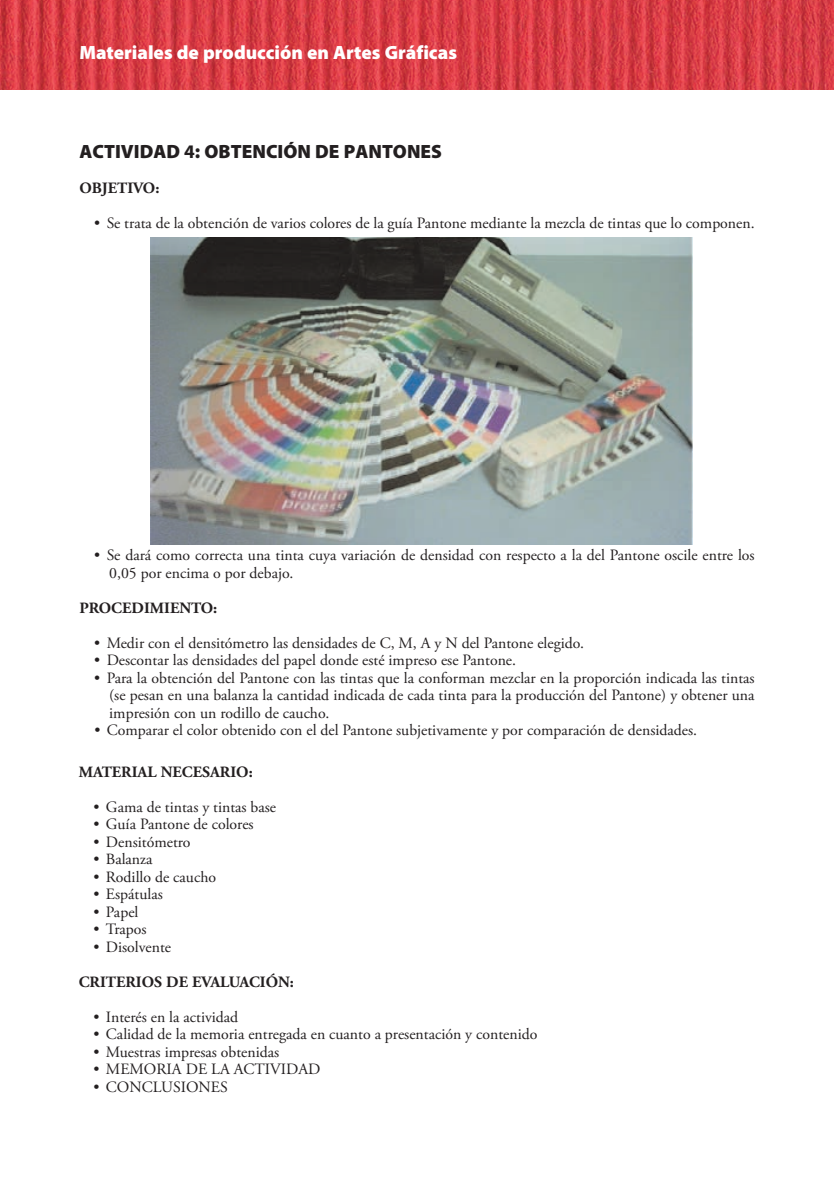
<style>
.page{position:relative;width:834px;height:1181px;background:#fff}
.page>*{position:absolute;margin:0;border:0;box-sizing:border-box;transform-origin:0 0}
.t1{font:900 19.25px "Myriad Pro";color:#fff}
.t2{font:900 19.25px "Myriad Pro";color:#231f20}
.t3{font:15.75px/17.5px "Adobe Garamond Pro";color:#231f20}
.t4{font:700 15.75px "Adobe Garamond Pro";color:#231f20}
.s1{font-weight:700}
</style>
<div class="page">
<img style="left:0;top:0;width:833px;height:89px">
<img style="left:150px;top:237px;width:542px;height:307px">
<p class="t1" style="left:79px;top:45px;width:379px">Materiales de producción en Artes Gráficas</p>
<p class="t2" style="left:79px;top:145px;width:364px">ACTIVIDAD <span class="s1">4</span>: OBTENCIÓN DE PANTONES</p>
<p class="t4" style="left:79px;top:181px;width:82px">OBJETIVO:</p>
<p class="t3" style="left:94px;top:215px;width:661px">• Se trata de la obtención de varios colores de la guía Pantone mediante la mezcla de tintas que lo componen.</p>
<p class="t3" style="left:109px;top:548px;width:647px;text-indent:-15px">• Se dará como correcta una tinta cuya variación de densidad con respecto a la del Pantone oscile entre los<br>0,05 por encima o por debajo.</p>
<p class="t4" style="left:79px;top:601px;width:139px">PROCEDIMIENTO:</p>
<p class="t3" style="left:94px;top:635px;width:491px">• Medir con el densitómetro las densidades de C, M, A y N del Pantone elegido.</p>
<p class="t3" style="left:94px;top:653px;width:423px">• Descontar las densidades del papel donde esté impreso ese Pantone.</p>
<p class="t3" style="left:109px;top:670px;width:646px;text-align:justify;text-indent:-15px">• Para la obtención del Pantone con las tintas que la conforman mezclar en la proporción indicada las tintas (se pesan en una balanza la cantidad indicada de cada tinta para la producción del Pantone) y obtener una impresión con un rodillo de caucho.</p>
<p class="t3" style="left:94px;top:723px;width:604px">• Comparar el color obtenido con el del Pantone subjetivamente y por comparación de densidades.</p>
<p class="t4" style="left:79px;top:765px;width:175px">MATERIAL NECESARIO:</p>
<p class="t3" style="left:94px;top:799px;width:184px">• Gama de tintas y tintas base</p>
<p class="t3" style="left:94px;top:816px;width:162px">• Guía Pantone de colores</p>
<p class="t3" style="left:94px;top:834px;width:98px">• Densitómetro</p>
<p class="t3" style="left:94px;top:851px;width:60px">• Balanza</p>
<p class="t3" style="left:94px;top:869px;width:124px">• Rodillo de caucho</p>
<p class="t3" style="left:94px;top:886px;width:71px">• Espátulas</p>
<p class="t3" style="left:94px;top:904px;width:46px">• Papel</p>
<p class="t3" style="left:94px;top:921px;width:55px">• Trapos</p>
<p class="t3" style="left:94px;top:939px;width:79px">• Disolvente</p>
<p class="t4" style="left:79px;top:975px;width:217px">CRITERIOS DE EVALUACIÓN:</p>
<p class="t3" style="left:94px;top:1009px;width:146px">• Interés en la actividad</p>
<p class="t3" style="left:94px;top:1026px;width:445px">• Calidad de la memoria entregada en cuanto a presentación y contenido</p>
<p class="t3" style="left:94px;top:1044px;width:187px">• Muestras impresas obtenidas</p>
<p class="t3" style="left:94px;top:1061px;width:228px">• MEMORIA DE LA ACTIVIDAD</p>
<p class="t3" style="left:94px;top:1079px;width:136px">• CONCLUSIONES</p>
</div>
